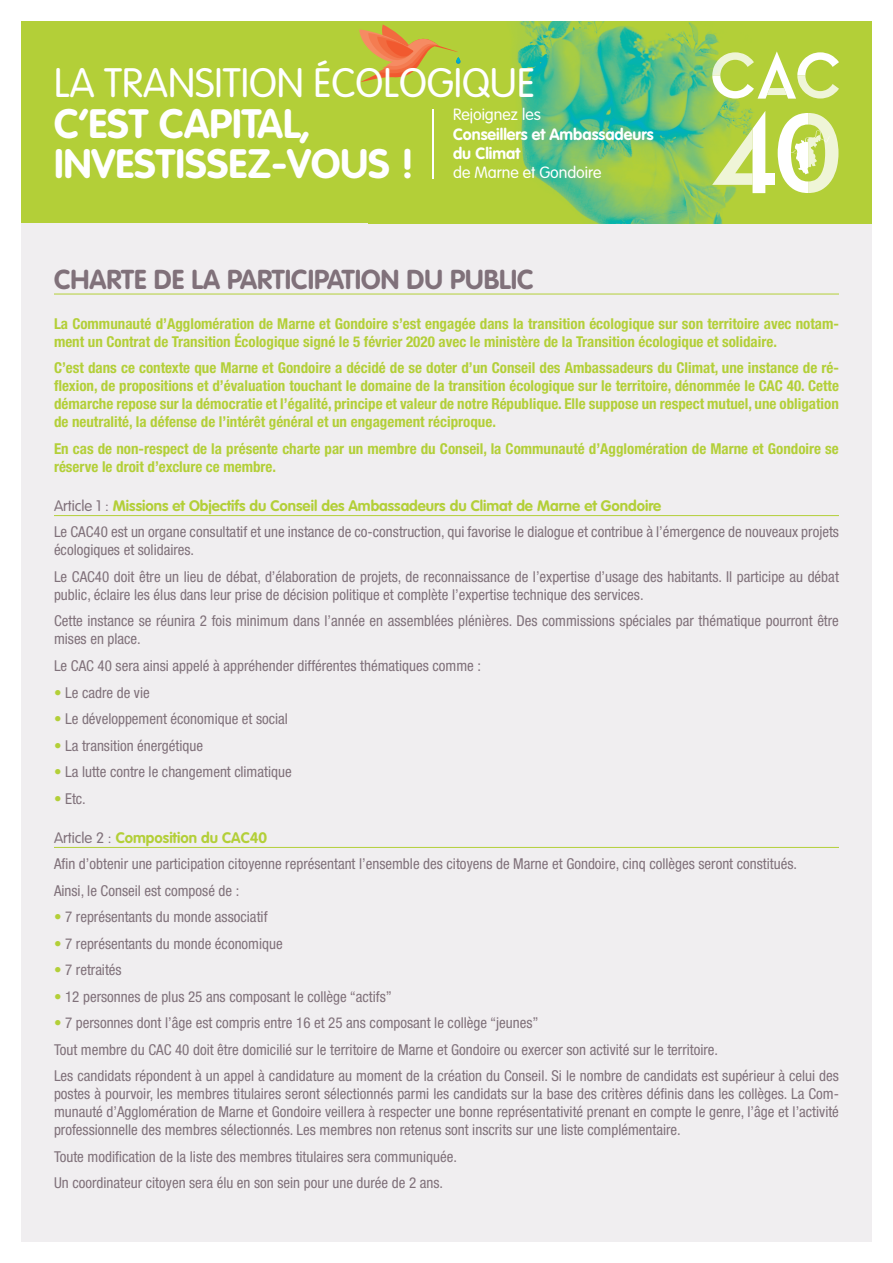
<style>
.page{position:relative;width:893px;height:1263px;background:#fff}
.page>*{position:absolute;margin:0;border:0;box-sizing:border-box;transform-origin:0 0}
.t1{font:700 40.5px/40.5px "VAG Rounded Std";color:#fff}
.T0{font:700 27px "VAG Rounded Std";color:#80717a}
.t2{font:700 16.05px/19.4px "VAG Rounded Std";color:#fff}
.Txt_Std{font:condensed 15px/18px "Helvetica Neue LT Std";color:#80717a}
.Txt_Std-2{font:700 condensed 15px/18px "Helvetica Neue LT Std";color:#b3cf38}
.t3{font:700 15px "VAG Rounded Std";color:#b3cf38}
.s1{font-weight:300}
.s2{font-weight:300;color:#80717a}
.s3{color:#b3cf38}
</style>
<div class="page">
<div style="left:21px;top:223px;width:851px;height:1019px;background:#f0eef0"></div>
<div style="left:21px;top:21px;width:851px;height:202px;background:#b3cf38"></div>
<img style="left:432px;top:21px;width:407px;height:202px">
<svg style="left:359px;top:24px;width:102px;height:59px"></svg>
<div style="left:765px;top:173px;width:10px;height:12px;background:#fff"></div>
<svg style="left:712px;top:111px;width:53px;height:82px"></svg>
<svg style="left:712px;top:51px;width:127px;height:48px"></svg>
<svg style="left:778px;top:113px;width:60px;height:80px"></svg>
<hr style="left:432px;top:109px;width:2px;height:69px;background:#fff">
<hr style="left:54px;top:294px;width:785px;height:1px;background:#b3cf38">
<hr style="left:54px;top:515px;width:785px;height:1px;background:#b3cf38">
<hr style="left:54px;top:847px;width:785px;height:1px;background:#b3cf38">
<p class="t1" style="left:54px;top:64px;width:482px"><span class="s1">LA TRANSITION ÉCOLOGIQUE<br></span>C’EST CAPITAL,<br>INVESTISSEZ-VOUS !</p>
<p class="t2" style="left:453px;top:106px;width:202px"><span class="s1">Rejoignez les<br></span>Conseillers et Ambassadeurs du Climat<br><span class="s1">de Marne et Gondoire</span></p>
<p class="T0" style="left:54px;top:264px;width:481px">CHARTE DE LA PARTICIPATION DU PUBLIC</p>
<p class="Txt_Std-2" style="left:54px;top:314px;width:786px">La Communauté d’Agglomération de Marne et Gondoire s’est engagée dans la transition écologique sur son territoire avec notam&shy;ment un Contrat de Transition Écologique signé le 5 février 2020 avec le ministère de la Transition écologique et solidaire.</p>
<p class="Txt_Std-2" style="left:54px;top:359px;width:786px;text-align:justify">C’est dans ce contexte que Marne et Gondoire a décidé de se doter d’un Conseil des Ambassadeurs du Climat, une instance de ré&shy;flexion, de propositions et d’évaluation touchant le domaine de la transition écologique sur le territoire, dénommée le CAC 40. Cette démarche repose sur la démocratie et l’égalité, principe et valeur de notre République. Elle suppose un respect mutuel, une obligation de neutralité, la défense de l’intérêt général et un engagement réciproque.</p>
<p class="Txt_Std-2" style="left:54px;top:439px;width:786px">En cas de non-respect de la présente charte par un membre du Conseil, la Communauté d’Agglomération de Marne et Gondoire se réserve le droit d’exclure ce membre.</p>
<p class="t3" style="left:54px;top:497px;width:609px"><span class="s2">Article 1 :</span> Missions et Objectifs du Conseil des Ambassadeurs du Climat de Marne et Gondoire</p>
<p class="Txt_Std" style="left:54px;top:523px;width:786px">Le CAC40 est un organe consultatif et une instance de co-construction, qui favorise le dialogue et contribue à l’émergence de nouveaux projets écologiques et solidaires.</p>
<p class="Txt_Std" style="left:54px;top:568px;width:786px">Le CAC40 doit être un lieu de débat, d’élaboration de projets, de reconnaissance de l’expertise d’usage des habitants. Il participe au débat public, éclaire les élus dans leur prise de décision politique et complète l’expertise technique des services.</p>
<p class="Txt_Std" style="left:54px;top:612px;width:786px">Cette instance se réunira 2 fois minimum dans l’année en assemblées plénières. Des commissions spéciales par thématique pourront être mises en place.</p>
<p class="Txt_Std" style="left:54px;top:657px;width:429px">Le CAC 40 sera ainsi appelé à appréhender différentes thématiques comme :</p>
<p class="Txt_Std" style="left:54px;top:683px;width:97px"><span class="s3">•</span> Le cadre de vie</p>
<p class="Txt_Std" style="left:54px;top:710px;width:235px"><span class="s3">•</span> Le développement économique et social</p>
<p class="Txt_Std" style="left:54px;top:736px;width:151px"><span class="s3">•</span> La transition énergétique</p>
<p class="Txt_Std" style="left:54px;top:763px;width:239px"><span class="s3">•</span> La lutte contre le changement climatique</p>
<p class="Txt_Std" style="left:54px;top:789px;width:33px"><span class="s3">•</span> Etc.</p>
<p class="t3" style="left:54px;top:829px;width:215px"><span class="s2">Article 2 :</span> Composition du CAC40</p>
<p class="Txt_Std" style="left:54px;top:855px;width:744px">Afin d’obtenir une participation citoyenne représentant l’ensemble des citoyens de Marne et Gondoire, cinq collèges seront constitués.</p>
<p class="Txt_Std" style="left:54px;top:881px;width:187px">Ainsi, le Conseil est composé de :</p>
<p class="Txt_Std" style="left:54px;top:908px;width:215px"><span class="s3">•</span> 7 représentants du monde associatif</p>
<p class="Txt_Std" style="left:54px;top:934px;width:230px"><span class="s3">•</span> 7 représentants du monde économique</p>
<p class="Txt_Std" style="left:54px;top:961px;width:69px"><span class="s3">•</span> 7 retraités</p>
<p class="Txt_Std" style="left:54px;top:987px;width:340px"><span class="s3">•</span> 12 personnes de plus 25 ans composant le collège “actifs”</p>
<p class="Txt_Std" style="left:54px;top:1014px;width:486px"><span class="s3">•</span> 7 personnes dont l’âge est compris entre 16 et 25 ans composant le collège “jeunes”</p>
<p class="Txt_Std" style="left:54px;top:1040px;width:666px">Tout membre du CAC 40 doit être domicilié sur le territoire de Marne et Gondoire ou exercer son activité sur le territoire.</p>
<p class="Txt_Std" style="left:54px;top:1067px;width:786px;text-align:justify">Les candidats répondent à un appel à candidature au moment de la création du Conseil. Si le nombre de candidats est supérieur à celui des postes à pourvoir, les membres titulaires seront sélectionnés parmi les candidats sur la base des critères définis dans les collèges. La Com&shy;munauté d’Agglomération de Marne et Gondoire veillera à respecter une bonne représentativité prenant en compte le genre, l’âge et l’activité professionnelle des membres sélectionnés. Les membres non retenus sont inscrits sur une liste complémentaire.</p>
<p class="Txt_Std" style="left:54px;top:1147px;width:404px">Toute modification de la liste des membres titulaires sera communiquée.</p>
<p class="Txt_Std" style="left:54px;top:1174px;width:391px">Un coordinateur citoyen sera élu en son sein pour une durée de 2 ans.</p>
</div>
